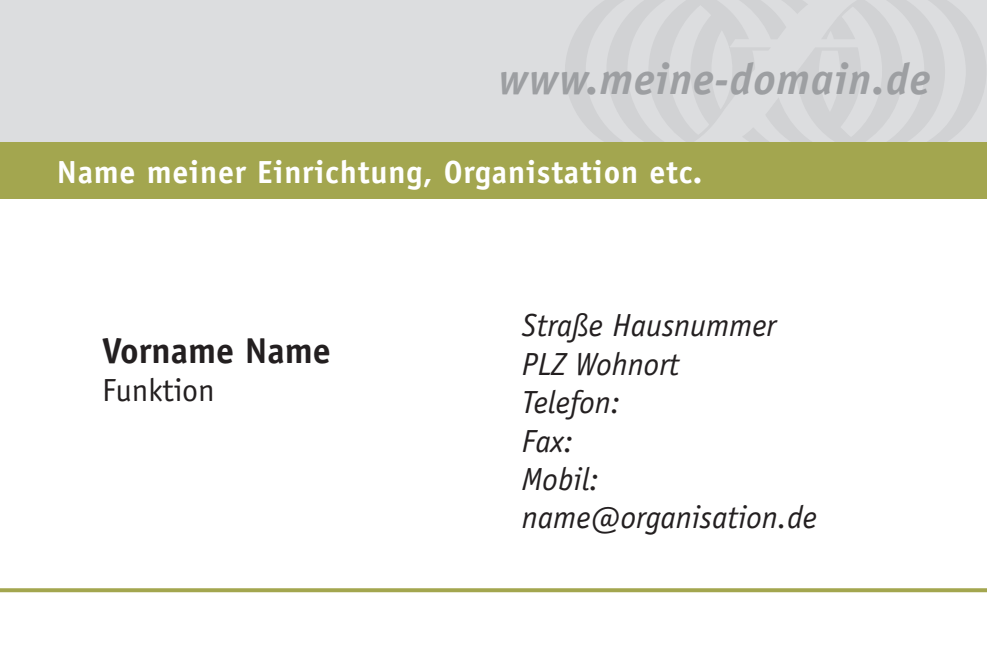
<style>
.page{position:relative;width:987px;height:647px;background:#fff}
.page>*{position:absolute;margin:0;border:0;box-sizing:border-box;transform-origin:0 0}
.t1{font:italic 700 44px "Officina Sans";letter-spacing:.02em;color:#9d9fa2}
.t2{font:700 36px "Officina Sans";color:#231f20}
.t3{font:italic 32px/38.4px "Officina Sans";color:#231f20}
.t4{font:700 32px "Officina Sans";letter-spacing:.025em;color:#fff}
.t5{font:32px "Officina Sans";color:#231f20}
</style>
<div class="page">
<div style="left:0;top:142px;width:986px;height:56px;background:#a3a64f"></div>
<div style="left:0;top:0;width:986px;height:142px;background:#dcdddf"></div>
<svg style="left:771px;top:98px;width:24px;height:44px"></svg>
<svg style="left:771px;top:0;width:24px;height:39px"></svg>
<svg style="left:565px;top:0;width:206px;height:142px"></svg>
<svg style="left:795px;top:0;width:191px;height:142px"></svg>
<svg style="left:0;top:588px;width:986px;height:4px;background:#a8ab59"></svg>
<h1 class="t1" style="left:498px;top:53px;width:433px">www.meine-domain.de</h1>
<p class="t4" style="left:57px;top:152px;width:647px">Name meiner Einrichtung, Organistation etc.</p>
<p class="t2" style="left:102px;top:328px;width:230px">Vorname Name</p>
<p class="t5" style="left:102px;top:371px;width:114px">Funktion</p>
<p class="t3" style="left:522px;top:306px;width:296px">Straße Hausnummer<br>PLZ Wohnort<br>Telefon:<br>Fax:<br>Mobil: name@organisation.de</p>
</div>
